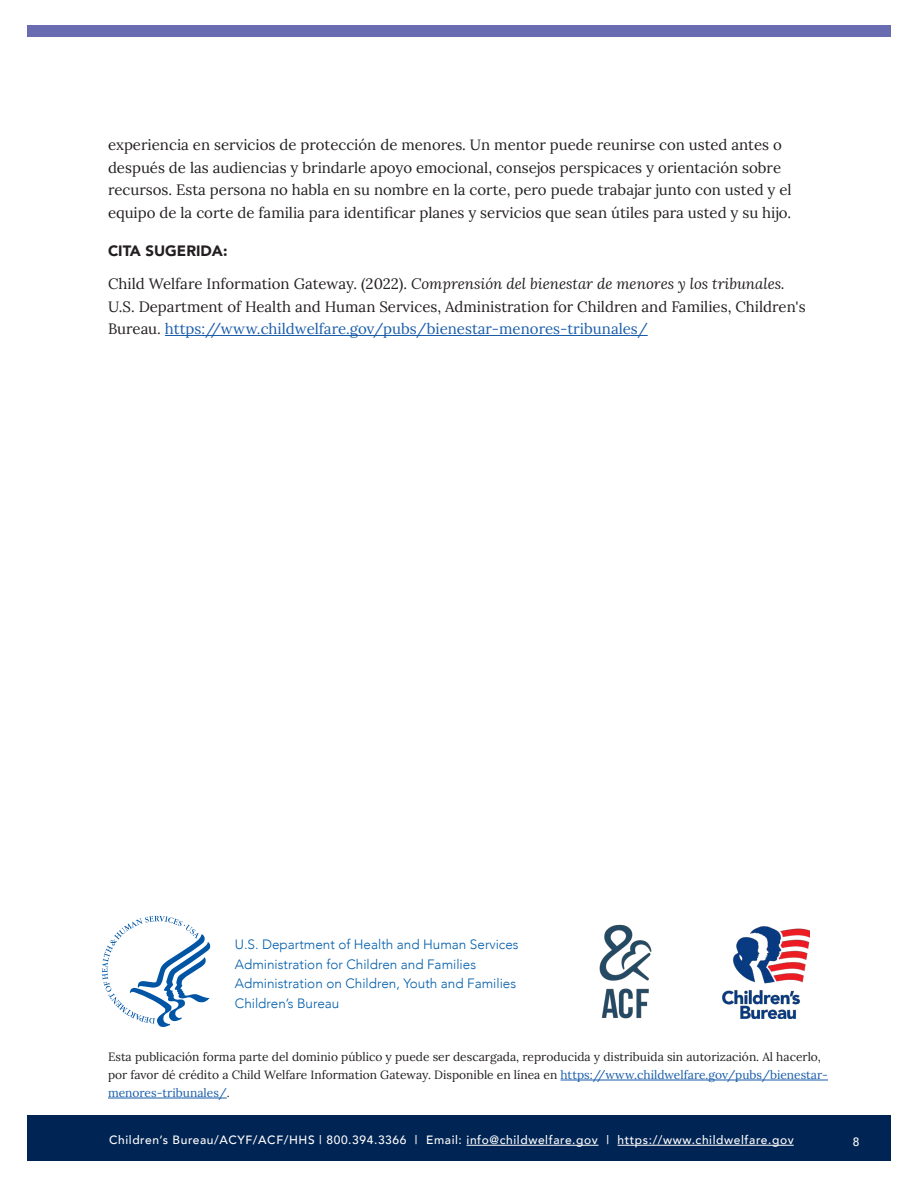
<style>
.page{position:relative;width:918px;height:1188px;background:#fff}
.page>*{position:absolute;margin:0;border:0;box-sizing:border-box;transform-origin:0 0}
.t1{font:15px/22.5px "Lora";color:#231f20}
.t2{font:900 15px "Avenir";color:#231f20}
.t3{font:300 13.5px/19.5px "Avenir";color:#015dab}
.t4{font:12px/18px "Lora";color:#231f20}
.t5{font:500 12px "Avenir";letter-spacing:.05em;color:#fff}
.s1{font-style:italic}
.s2{color:#195daa}
</style>
<div class="page">
<div style="left:27px;top:1116px;width:864px;height:45px;background:#002453"></div>
<hr style="left:467px;top:1145px;width:132px;height:1px;background:#fff">
<hr style="left:618px;top:1145px;width:176px;height:1px;background:#fff">
<div style="left:27px;top:26px;width:864px;height:12px;background:#6a6cb2"></div>
<hr style="left:165px;top:335px;width:483px;height:1px;background:#195daa">
<hr style="left:561px;top:1080px;width:267px;height:1px;background:#195daa">
<hr style="left:108px;top:1098px;width:119px;height:1px;background:#195daa">
<img style="left:722px;top:927px;width:88px;height:92px">
<svg style="left:102px;top:916px;width:108px;height:111px"></svg>
<img style="left:599px;top:924px;width:53px;height:95px">
<p class="t1" style="left:108px;top:133px;width:685px">experiencia en servicios de protección de menores. Un mentor puede reunirse con usted antes o después de las audiencias y brindarle apoyo emocional, consejos perspicaces y orientación sobre recursos. Esta persona no habla en su nombre en la corte, pero puede trabajar junto con usted y el equipo de la corte de familia para identificar planes y servicios que sean útiles para usted y su hijo.</p>
<h3 class="t2" style="left:108px;top:238px;width:121px">CITA SUGERIDA:</h3>
<p class="t1" style="left:108px;top:272px;width:699px">Child Welfare Information Gateway. (2022). <span class="s1">Comprensión del bienestar de menores y los tribunales.<br></span>U.S. Department of Health and Human Services, Administration for Children and Families, Children's<br>Bureau. <span class="s2">https://www.childwelfare.gov/pubs/bienestar-menores-tribunales/</span></p>
<p class="t3" style="left:235px;top:935px;width:285px">U.S. Department of Health and Human Services Administration for Children and Families Administration on Children, Youth and Families Children’s Bureau</p>
<p class="t4" style="left:108px;top:1047px;width:722px">Esta publicación forma parte del dominio público y puede ser descargada, reproducida y distribuida sin autorización. Al hacerlo, por favor dé crédito a Child Welfare Information Gateway. Disponible en línea en <span class="s2">https://www.childwelfare.gov/pubs/bienestar&shy;menores-tribunales/</span>.</p>
<p class="t5" style="left:109px;top:1130px;width:686px">Children’s Bureau/ACYF/ACF/HHS | 800.394.3366 | Email: info@childwelfare.gov | https://www.childwelfare.gov</p>
<p class="t5" style="left:853px;top:1131px;width:8px">8</p>
</div>
